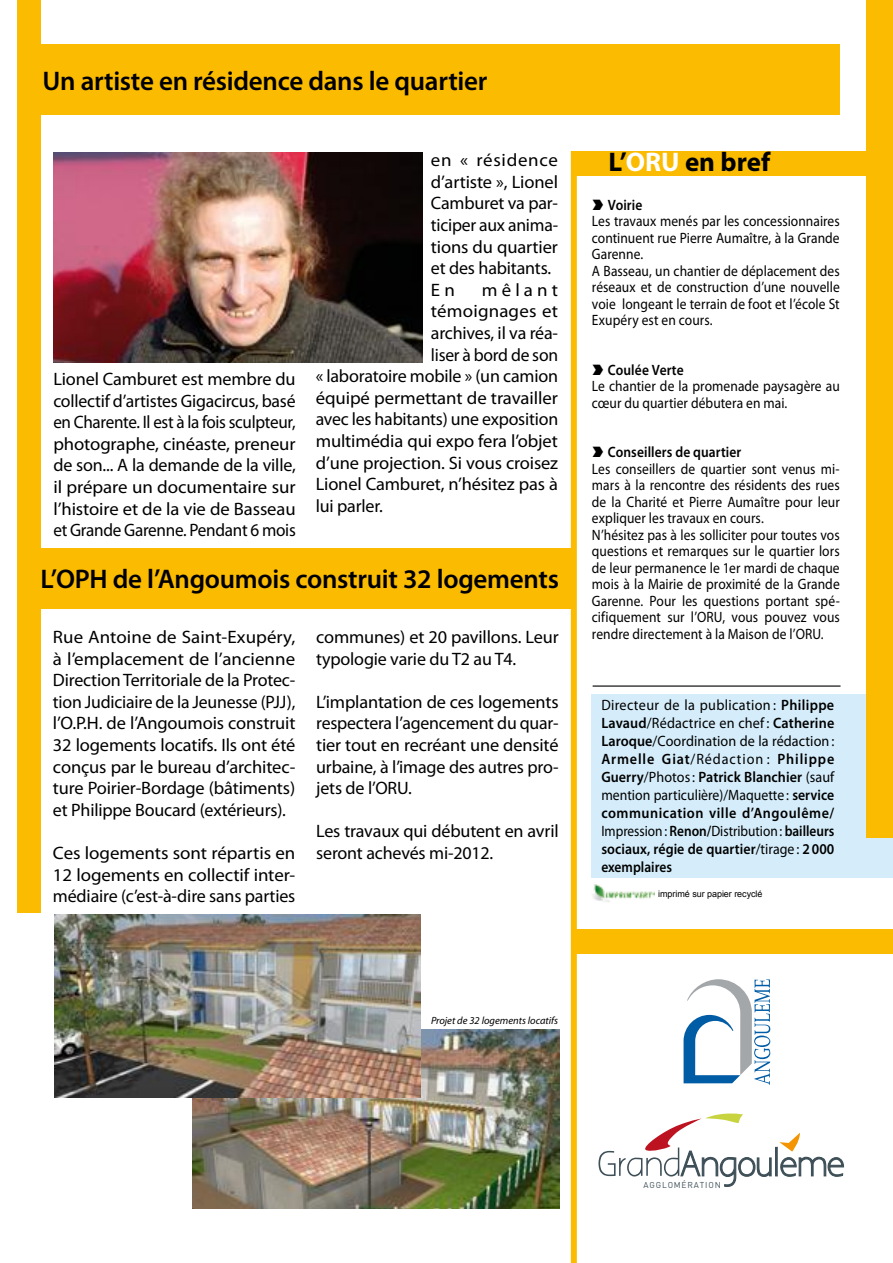
<style>
.page{position:relative;width:893px;height:1263px;background:#fff}
.page>*{position:absolute;margin:0;border:0;box-sizing:border-box;transform-origin:0 0}
.t1{font:600 27px "Myriad Pro";letter-spacing:-.01em;color:#000}
.t2{font:700 27px "Myriad Pro";color:#000}
.t3{font:18px/21.6px "Myriad Pro";letter-spacing:-.01em;color:#000;text-align:justify}
.t4{font:18px/21.6px "Myriad Pro";letter-spacing:-.01em;color:#000;text-align:justify;scale:1.05 1}
.t5{font:18px "Myriad Pro";letter-spacing:-.01em;color:#000;scale:1.04 1}
.t6{font:18px "Myriad Pro";letter-spacing:.01em;color:#000;scale:1.05 1}
.t7{font:15px/16.5px "Myriad Pro";letter-spacing:.005em;color:#000;scale:.9 1}
.t8{font:600 15px/18px "Myriad Pro";letter-spacing:.005em;color:#000;text-align:justify;scale:.94 1}
.t9{font:italic 10.5px "Myriad Pro";color:#000}
.t10{font:9px "Arial";letter-spacing:-.005em;color:#000}
.t11{font:8.4px "DINVAINS";letter-spacing:.1em;color:#3e4f57}
.s1{color:#fff}
.s2{font-weight:600}
.s3{font-weight:400}
</style>
<div class="page">
<div style="left:17px;top:0;width:23px;height:912px;background:#fabb00"></div>
<div style="left:591px;top:694px;width:302px;height:184px;background:#d5edfa"></div>
<div style="left:21px;top:44px;width:819px;height:71px;background:#fabb00"></div>
<div style="left:40px;top:548px;width:532px;height:61px;background:#fabb00"></div>
<div style="left:575px;top:929px;width:318px;height:24px;background:#fabb00"></div>
<div style="left:571px;top:151px;width:6px;height:1112px;background:#fabb00"></div>
<div style="left:576px;top:151px;width:317px;height:24px;background:#fabb00"></div>
<svg style="left:598px;top:1113px;width:246px;height:74px"></svg>
<svg style="left:684px;top:979px;width:86px;height:106px"></svg>
<hr style="left:593px;top:685px;width:247px;height:2px;background:#000">
<img style="left:593px;top:884px;width:62px;height:18px">
<img style="left:53px;top:153px;width:369px;height:209px">
<div style="left:866px;top:0;width:27px;height:838px;background:#fabb00"></div>
<img style="left:192px;top:1029px;width:367px;height:179px">
<img style="left:54px;top:914px;width:367px;height:183px">
<h1 class="t1" style="left:43px;top:63px;width:446px">Un artiste en résidence dans le quartier</h1>
<p class="t3" style="left:53px;top:368px;width:244px">Lionel Camburet est membre du collectif d’artistes Gigacircus, basé en Charente. Il est à la fois sculpteur, photographe, cinéaste, preneur de son... A la demande de la ville, il prépare un documentaire sur l’histoire et de la vie de Basseau et Grande Garenne. Pendant 6 mois</p>
<p class="t4" style="left:431px;top:149px;width:123px;text-align:left">en « résidence d’artiste », Lionel<br>Camburet va par&shy;ticiper aux anima&shy;tions du quartier et des habitants.<br>En</p>
<p class="t4" style="left:482px;top:279px;width:74px">mêlant</p>
<p class="t6" style="left:431px;top:300px;width:123px">témoignages et</p>
<p class="t3" style="left:431px;top:322px;width:129px">archives, il va réa-</p>
<p class="t3" style="left:431px;top:343px;width:129px">liser à bord de son</p>
<p class="t3" style="left:316px;top:365px;width:244px">« laboratoire mobile » (un camion</p>
<p class="t5" style="left:316px;top:387px;width:234px">équipé permettant de travailler</p>
<p class="t3" style="left:316px;top:408px;width:244px">avec les habitants) une exposition</p>
<p class="t3" style="left:316px;top:430px;width:244px">multimédia qui expo fera l’objet</p>
<p class="t3" style="left:316px;top:451px;width:244px">d’une projection. Si vous croisez</p>
<p class="t3" style="left:316px;top:473px;width:244px">Lionel Camburet, n’hésitez pas à</p>
<p class="t3" style="left:316px;top:495px;width:69px">lui parler.</p>
<h1 class="t1" style="left:40px;top:562px;width:520px">L’OPH de l’Angoumois construit 32 logements</h1>
<p class="t4" style="left:53px;top:626px;width:232px">Rue Antoine de Saint-Exupéry, à l’emplacement de l’ancienne Direction Territoriale de la Protec&shy;tion Judiciaire de la Jeunesse (PJJ), l’O.P.H. de l’Angoumois construit 32 logements locatifs. Ils ont été conçus par le bureau d’architec&shy;ture Poirier-Bordage (bâtiments) et Philippe Boucard (extérieurs).</p>
<p class="t4" style="left:53px;top:842px;width:232px">Ces logements sont répartis en 12 logements en collectif inter&shy;médiaire (c’est-à-dire sans parties</p>
<p class="t3" style="left:316px;top:626px;width:244px">communes) et 20 pavillons. Leur typologie varie du T2 au T4.</p>
<p class="t3" style="left:316px;top:691px;width:244px">L’implantation de ces logements respectera l’agencement du quar&shy;tier tout en recréant une densité urbaine, à l’image des autres pro&shy;jets de l’ORU.</p>
<p class="t3" style="left:316px;top:820px;width:244px">Les travaux qui débutent en avril seront achevés mi-2012.</p>
<h1 class="t2" style="left:609px;top:145px;width:163px">L’<span class="s1">ORU</span> en bref</h1>
<p class="t7" style="left:592px;top:196px;width:277px">❱ <span class="s2">Voirie<br></span>Les travaux menés par les concessionnaires continuent rue Pierre Aumaître, à la Grande<br>Garenne.<br>A Basseau, un chantier de déplacement des réseaux et de construction d’une nouvelle voie longeant le terrain de foot et l’école St<br>Exupéry est en cours.</p>
<p class="t7" style="left:592px;top:361px;width:277px">❱ <span class="s2">Coulée Verte<br></span>Le chantier de la promenade paysagère au cœur du quartier débutera en mai.</p>
<p class="t7" style="left:592px;top:444px;width:277px">❱ <span class="s2">Conseillers de quartier<br></span>Les conseillers de quartier sont venus mi&shy;mars à la rencontre des résidents des rues de la Charité et Pierre Aumaître pour leur expliquer les travaux en cours.<br>N’hésitez pas à les solliciter pour toutes vos questions et remarques sur le quartier lors de leur permanence le 1er mardi de chaque mois à la Mairie de proximité de la Grande Garenne. Pour les questions portant spé&shy;cifiquement sur l’ORU, vous pouvez vous rendre directement à la Maison de l’ORU.</p>
<p class="t8" style="left:601px;top:695px;width:249px"><span class="s3">Directeur de la publication :</span> Philippe Lavaud<span class="s3">/Rédactrice en chef :</span> Catherine Laroque<span class="s3">/Coordination de la rédaction :<br></span>Armelle Giat<span class="s3">/Rédaction :</span> Philippe Guerry<span class="s3">/Photos:</span> Patrick Blanchier <span class="s3">(sauf mention particulière)/Maquette :</span> service communication ville d’Angoulême/ <span class="s3">Impression:</span> Renon/<span class="s3">Distribution:</span> bailleurs sociaux, régie de quartier<span class="s3">/tirage :</span> 2000 exemplaires</p>
<p class="t10" style="left:658px;top:888px;width:106px">imprimé sur papier recyclé</p>
<p class="t9" style="left:431px;top:1014px;width:129px">Projet de 32 logements locatifs</p>
<p class="t11" style="left:643px;top:1179px;width:79px">AGGLOMÉRATION</p>
</div>
